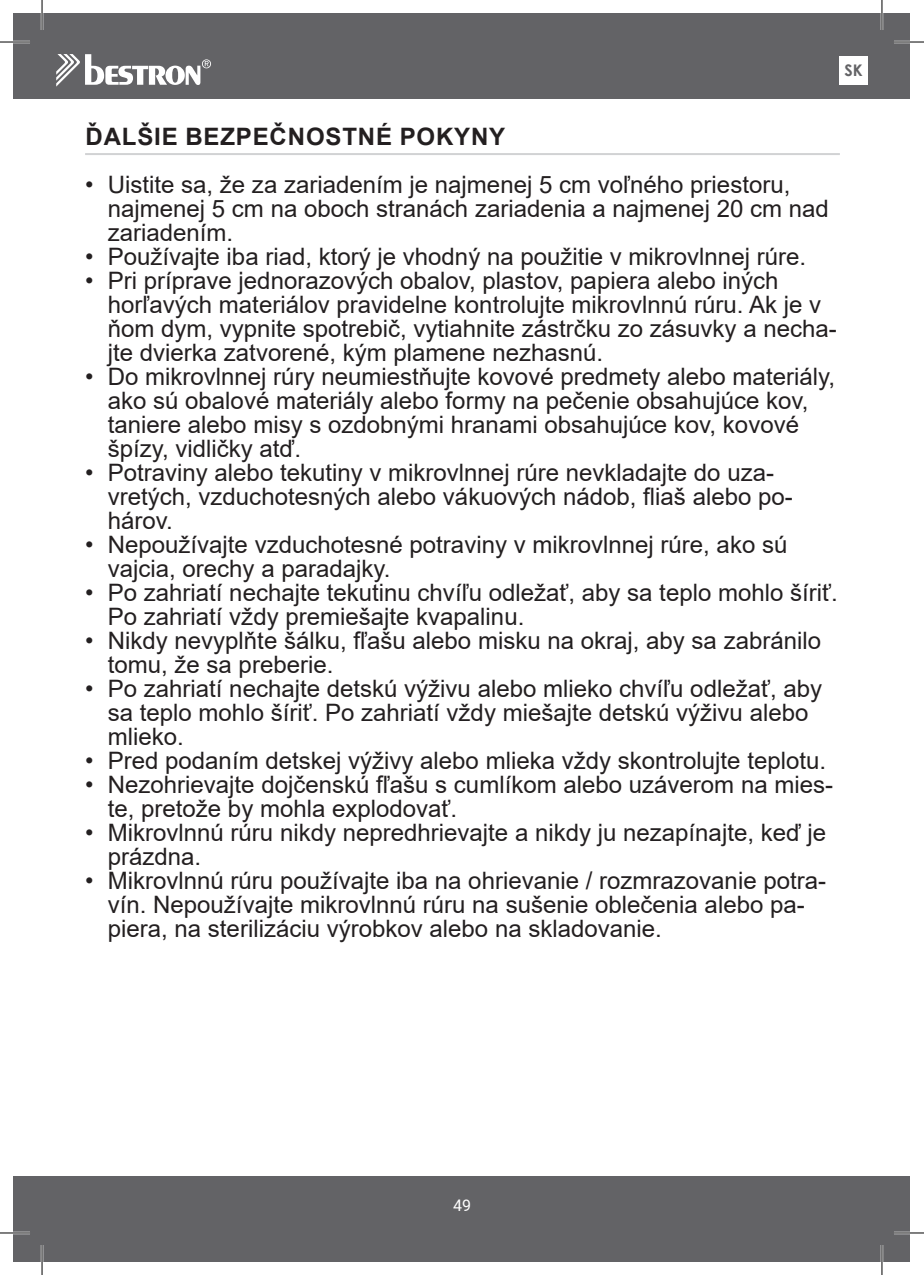
<style>
.page{position:relative;width:924px;height:1275px;background:#fff}
.page>*{position:absolute;margin:0;border:0;box-sizing:border-box;transform-origin:0 0}
.t1{font:24px/24px "Arial";color:#231f20}
.t2{font:700 24px "Arial";letter-spacing:.035em;color:#231f20}
.t3{font:700 16px "Century Gothic";color:#636366}
.t4{font:16px "Roboto";color:#fff}
</style>
<div class="page">
<div style="left:14px;top:14px;width:895px;height:85px;background:#636366"></div>
<div style="left:14px;top:1176px;width:895px;height:85px;background:#636366"></div>
<svg style="left:56px;top:54px;width:155px;height:33px"></svg>
<div style="left:839px;top:56px;width:28px;height:29px;background:#fff"></div>
<hr style="left:85px;top:153px;width:754px;height:2px;background:#d1d2d4">
<hr style="left:0;top:41px;width:30px;height:2px;background:#fff">
<hr style="left:893px;top:41px;width:30px;height:2px;background:#fff">
<hr style="left:0;top:1231px;width:30px;height:3px;background:#fff">
<hr style="left:893px;top:1231px;width:30px;height:3px;background:#fff">
<hr style="left:41px;top:0;width:2px;height:30px;background:#fff">
<hr style="left:41px;top:1245px;width:2px;height:30px;background:#fff">
<hr style="left:880px;top:0;width:2px;height:30px;background:#fff">
<hr style="left:880px;top:1245px;width:2px;height:30px;background:#fff">
<hr style="left:0;top:42px;width:30px;height:1px;background:#000">
<hr style="left:893px;top:42px;width:30px;height:1px;background:#000">
<hr style="left:0;top:1232px;width:30px;height:1px;background:#000">
<hr style="left:893px;top:1232px;width:30px;height:1px;background:#000">
<hr style="left:42px;top:0;width:1px;height:30px;background:#000">
<hr style="left:42px;top:1245px;width:1px;height:30px;background:#000">
<hr style="left:881px;top:0;width:1px;height:30px;background:#000">
<hr style="left:881px;top:1245px;width:1px;height:30px;background:#000">
<p class="t3" style="left:844px;top:58px;width:20px">SK</p>
<p class="t2" style="left:85px;top:119px;width:421px">ĎALŠIE BEZPEČNOSTNÉ POKYNY</p>
<p class="t1" style="left:108px;top:172px;width:722px;text-indent:-23px">• Uistite sa, že za zariadením je najmenej 5 cm voľného priestoru, najmenej 5 cm na oboch stranách zariadenia a najmenej 20 cm nad zariadením.</p>
<p class="t1" style="left:85px;top:244px;width:722px">• Používajte iba riad, ktorý je vhodný na použitie v mikrovlnnej rúre.</p>
<p class="t1" style="left:108px;top:268px;width:730px;text-indent:-23px">• Pri príprave jednorazových obalov, plastov, papiera alebo iných horľavých materiálov pravidelne kontrolujte mikrovlnnú rúru. Ak je v ňom dym, vypnite spotrebič, vytiahnite zástrčku zo zásuvky a necha&shy;jte dvierka zatvorené, kým plamene nezhasnú.</p>
<p class="t1" style="left:108px;top:364px;width:728px;text-indent:-23px">• Do mikrovlnnej rúry neumiestňujte kovové predmety alebo materiály, ako sú obalové materiály alebo formy na pečenie obsahujúce kov, taniere alebo misy s ozdobnými hranami obsahujúce kov, kovové špízy, vidličky atď.</p>
<p class="t1" style="left:108px;top:460px;width:686px;text-indent:-23px">• Potraviny alebo tekutiny v mikrovlnnej rúre nevkladajte do uza&shy;vretých, vzduchotesných alebo vákuových nádob, fliaš alebo po&shy;hárov.</p>
<p class="t1" style="left:108px;top:532px;width:680px;text-indent:-23px">• Nepoužívajte vzduchotesné potraviny v mikrovlnnej rúre, ako sú vajcia, orechy a paradajky.</p>
<p class="t1" style="left:108px;top:580px;width:731px;text-indent:-23px">• Po zahriatí nechajte tekutinu chvíľu odležať, aby sa teplo mohlo šíriť.<br>Po zahriatí vždy premiešajte kvapalinu.</p>
<p class="t1" style="left:108px;top:628px;width:714px;text-indent:-23px">• Nikdy nevyplňte šálku, fľašu alebo misku na okraj, aby sa zabránilo tomu, že sa preberie.</p>
<p class="t1" style="left:108px;top:676px;width:715px;text-indent:-23px">• Po zahriatí nechajte detskú výživu alebo mlieko chvíľu odležať, aby sa teplo mohlo šíriť. Po zahriatí vždy miešajte detskú výživu alebo mlieko.</p>
<p class="t1" style="left:85px;top:748px;width:742px">• Pred podaním detskej výživy alebo mlieka vždy skontrolujte teplotu.</p>
<p class="t1" style="left:108px;top:772px;width:726px;text-indent:-23px">• Nezohrievajte dojčenskú fľašu s cumlíkom alebo uzáverom na mies&shy;te, pretože by mohla explodovať.</p>
<p class="t1" style="left:108px;top:820px;width:719px;text-indent:-23px">• Mikrovlnnú rúru nikdy nepredhrievajte a nikdy ju nezapínajte, keď je prázdna.</p>
<p class="t1" style="left:108px;top:868px;width:719px;text-indent:-23px">• Mikrovlnnú rúru používajte iba na ohrievanie / rozmrazovanie potra&shy;vín. Nepoužívajte mikrovlnnú rúru na sušenie oblečenia alebo pa&shy;piera, na sterilizáciu výrobkov alebo na skladovanie.</p>
<p class="t4" style="left:453px;top:1193px;width:19px">49</p>
</div>
